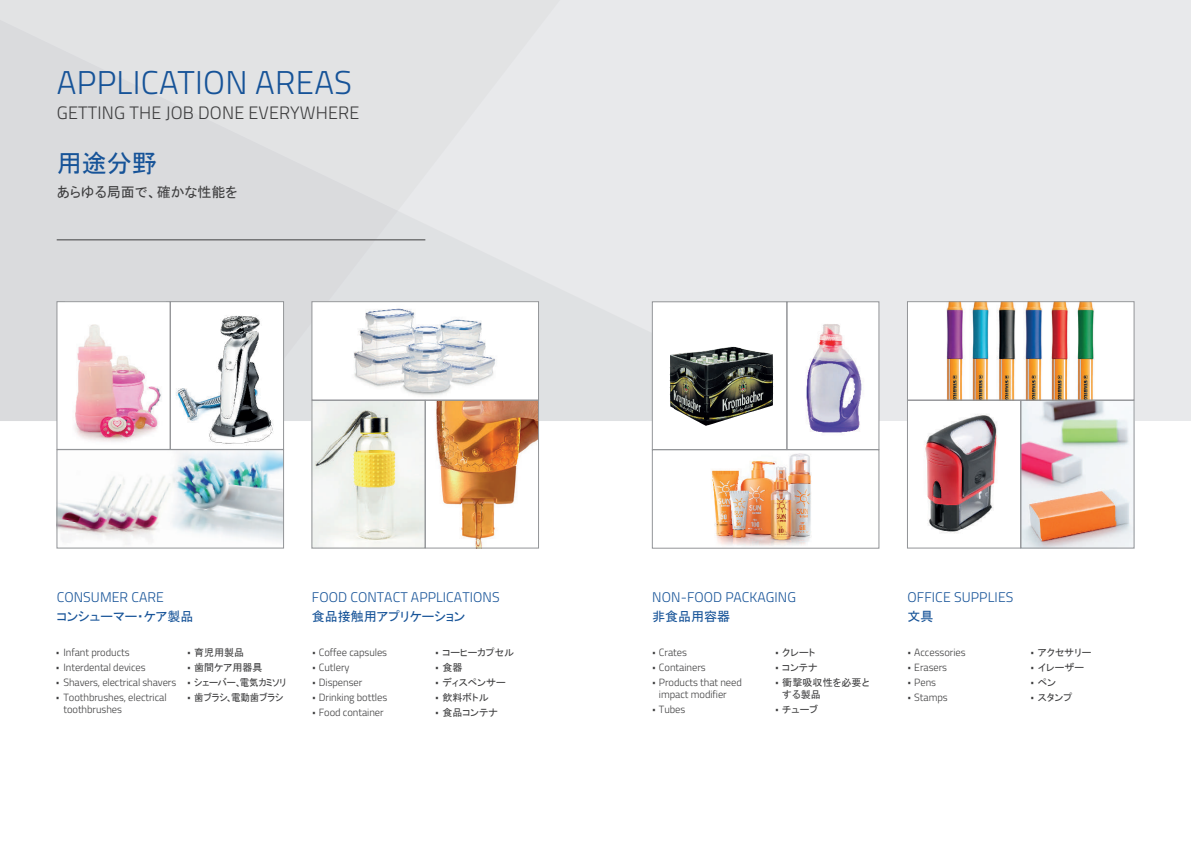
<style>
.page{position:relative;width:1191px;height:842px;background:#fff}
.page>*{position:absolute;margin:0;border:0;box-sizing:border-box;transform-origin:0 0}
.t1{font:300 33px "Titillium Web";letter-spacing:.01em;color:#165398}
.t2{font:25px "MS P Gothic";color:#165398}
.t3{font:300 18px "Titillium Web";letter-spacing:.01em;color:#3e3e3f}
.t4{font:300 14px "Titillium Web";letter-spacing:.005em;color:#165398}
.t5{font:14px "MS P Gothic";color:#3e3e3f}
.t6{font:13px "MS P Gothic";color:#165398}
.t7{font:300 10.5px/15px "Titillium Web";letter-spacing:-.005em;color:#3e3e3f}
.t8{font:10px/15px "MS P Gothic";letter-spacing:.01em;color:#3e3e3f}
.t9{font:300 8px/15px "Titillium Web";color:#3e3e3f;text-align:justify}
</style>
<div class="page">
<div style="left:0;top:0;width:1191px;height:421px;background:#e6e7e9"></div>
<svg style="left:0;top:20px;width:835px;height:401px"></svg>
<div style="left:312px;top:302px;width:226px;height:98px;background:#fff"></div>
<img style="left:354px;top:308px;width:142px;height:88px">
<img style="left:314px;top:402px;width:222px;height:144px">
<div style="left:312px;top:302px;width:226px;height:98px;border:1px solid #939598"></div>
<div style="left:312px;top:400px;width:113px;height:148px;border:1px solid #939598"></div>
<div style="left:425px;top:400px;width:113px;height:148px;border:1px solid #939598"></div>
<div style="left:57px;top:302px;width:113px;height:147px;background:#fff"></div>
<div style="left:170px;top:302px;width:113px;height:147px;background:#fff"></div>
<img style="left:59px;top:451px;width:223px;height:93px">
<img style="left:75px;top:324px;width:87px;height:118px">
<img style="left:176px;top:388px;width:13px;height:31px">
<img style="left:189px;top:303px;width:96px;height:141px">
<div style="left:57px;top:449px;width:227px;height:99px;border:1px solid #939598"></div>
<div style="left:170px;top:302px;width:114px;height:147px;border:1px solid #939598"></div>
<div style="left:907px;top:302px;width:227px;height:98px;background:#fff"></div>
<div style="left:907px;top:400px;width:113px;height:148px;background:#fff"></div>
<img style="left:1022px;top:402px;width:110px;height:144px">
<img style="left:925px;top:414px;width:72px;height:119px">
<img style="left:946px;top:304px;width:148px;height:94px">
<div style="left:907px;top:302px;width:227px;height:98px;border:1px solid #939598"></div>
<div style="left:907px;top:400px;width:113px;height:148px;border:1px solid #939598"></div>
<div style="left:1020px;top:400px;width:114px;height:148px;border:1px solid #939598"></div>
<svg style="left:654px;top:304px;width:131px;height:122px;fill:#fff"></svg>
<div style="left:787px;top:302px;width:92px;height:147px;background:#fff"></div>
<img style="left:711px;top:453px;width:101px;height:93px">
<img style="left:806px;top:324px;width:56px;height:109px">
<img style="left:669px;top:347px;width:63px;height:62px">
<div style="left:652px;top:450px;width:227px;height:98px;border:1px solid #939598"></div>
<div style="left:652px;top:302px;width:135px;height:148px;border:1px solid #939598"></div>
<div style="left:787px;top:302px;width:92px;height:148px;border:1px solid #939598"></div>
<hr style="left:57px;top:240px;width:368px;height:1px;background:#3e3e3f">
<h1 class="t1" style="left:57px;top:58px;width:296px">APPLICATION AREAS</h1>
<h3 class="t3" style="left:57px;top:99px;width:304px">GETTING THE JOB DONE EVERYWHERE</h3>
<h2 class="t2" style="left:57px;top:151px;width:101px">用途分野</h2>
<h3 class="t5" style="left:57px;top:185px;width:182px">あらゆる局面で、確かな性能を</h3>
<h3 class="t4" style="left:57px;top:587px;width:109px">CONSUMER CARE</h3>
<p class="t6" style="left:57px;top:610px;width:138px">コンシューマー・ケア製品</p>
<p class="t9" style="left:187px;top:644px;width:5px">• • • •</p>
<p class="t8" style="left:194px;top:645px;width:94px">育児用製品<br>歯間ケア用器具<br>シェーバー、電気カミソリ歯ブラシ、電動歯ブラシ</p>
<p class="t7" style="left:63px;top:644px;width:114px">Infant products<br>Interdental devices<br>Shavers, electrical shavers<br>Toothbrushes, electrical</p>
<p class="t7" style="left:63px;top:701px;width:60px">toothbrushes</p>
<p class="t9" style="left:56px;top:644px;width:5px">• • • •</p>
<h3 class="t4" style="left:312px;top:587px;width:189px">FOOD CONTACT APPLICATIONS</h3>
<p class="t6" style="left:312px;top:610px;width:155px">食品接触用アプリケーション</p>
<p class="t9" style="left:312px;top:644px;width:5px">• • • • •</p>
<p class="t8" style="left:442px;top:645px;width:73px">コーヒーカプセル食器<br>ディスペンサー飲料ボトル<br>食品コンテナ</p>
<p class="t7" style="left:319px;top:644px;width:70px">Coffee capsules<br>Cutlery<br>Dispenser<br>Drinking bottles<br>Food container</p>
<p class="t9" style="left:435px;top:644px;width:5px">• • • • •</p>
<h3 class="t4" style="left:652px;top:587px;width:145px">NON-FOOD PACKAGING</h3>
<p class="t6" style="left:652px;top:610px;width:79px">非食品用容器</p>
<p class="t7" style="left:659px;top:644px;width:84px">Crates<br>Containers<br>Products that need</p>
<p class="t7" style="left:659px;top:686px;width:69px">impact modifier<br>Tubes</p>
<p class="t9" style="left:652px;top:644px;width:5px">• • •</p>
<p class="t9" style="left:652px;top:701px;width:5px">•</p>
<p class="t8" style="left:782px;top:645px;width:89px">クレート<br>コンテナ<br>衝撃吸収性を必要と</p>
<p class="t8" style="left:782px;top:687px;width:40px">する製品チューブ</p>
<p class="t9" style="left:775px;top:644px;width:5px">• • •</p>
<p class="t9" style="left:775px;top:701px;width:5px">•</p>
<h3 class="t4" style="left:907px;top:587px;width:107px">OFFICE SUPPLIES</h3>
<p class="t6" style="left:907px;top:610px;width:27px">文具</p>
<p class="t9" style="left:907px;top:644px;width:5px">• • • •</p>
<p class="t8" style="left:1037px;top:645px;width:55px">アクセサリーイレーザーペン<br>スタンプ</p>
<p class="t7" style="left:914px;top:644px;width:53px">Accessories<br>Erasers<br>Pens<br>Stamps</p>
<p class="t9" style="left:1030px;top:644px;width:5px">• • • •</p>
</div>
